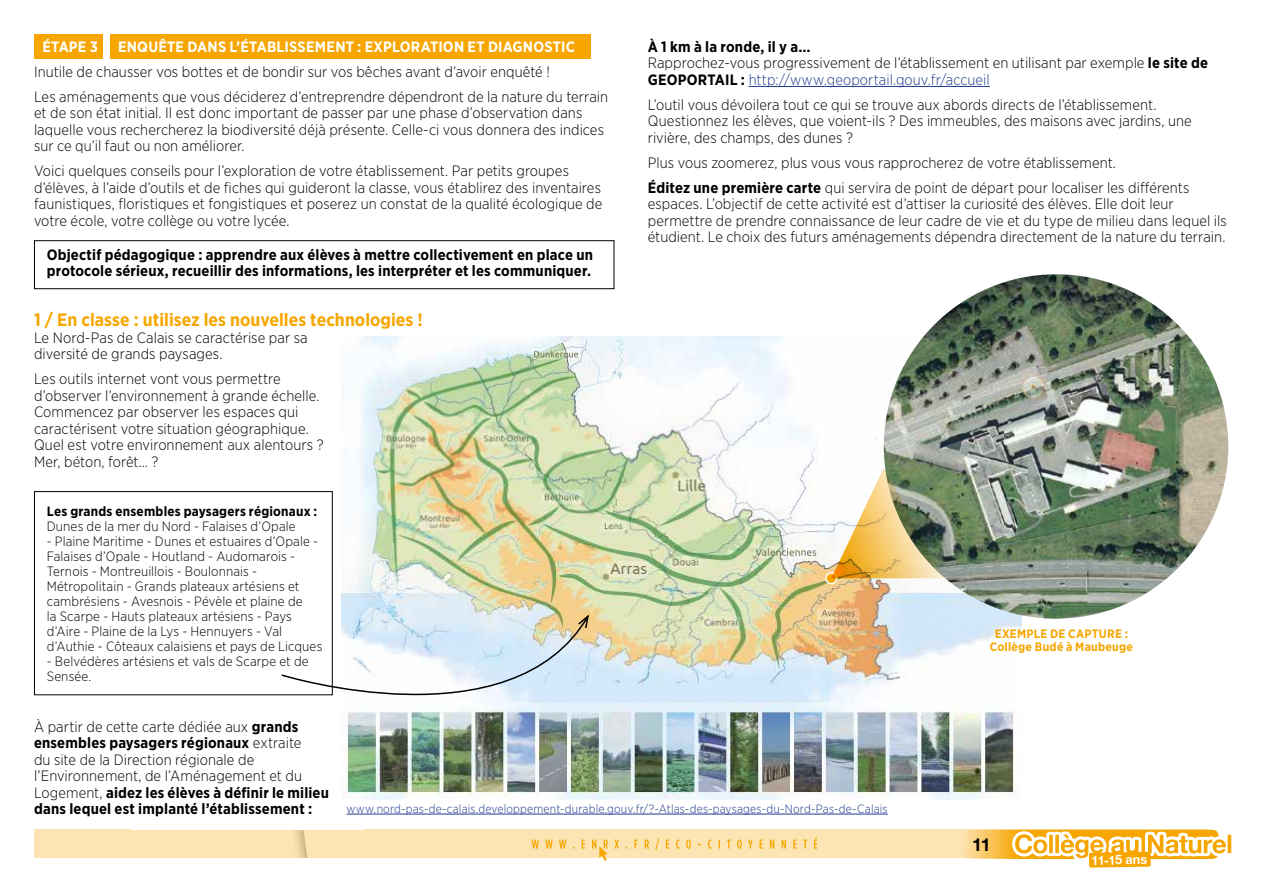
<style>
.page{position:relative;width:1263px;height:893px;background:#fff}
.page>*{position:absolute;margin:0;border:0;box-sizing:border-box;transform-origin:0 0}
.t1{font:700 18px "Gotham Narrow";color:#f7a600}
.t2{font:18px "Alte Haas Grotesk Bold";color:#000}
.t3{font:300 15px/16.5px "Gotham Narrow";letter-spacing:.005em;color:#000}
.t4{font:700 15px/16.5px "Gotham Narrow";letter-spacing:.01em;color:#000}
.t5{font:700 15px "Gotham Narrow";letter-spacing:.01em;color:#fff}
.t6{font:300 13.5px/15px "Gotham Narrow";letter-spacing:.01em;color:#000}
.t7{font:700 13.5px "Gotham Narrow";letter-spacing:.015em;color:#000}
.t8{font:12.9px "Alte Haas Grotesk Bold";color:#fff}
.t9{font:700 12.15px/13.4px "Gotham Narrow";letter-spacing:.02em;color:#f7a600;text-align:center}
.t10{font:300 12px "Gotham Narrow";letter-spacing:.015em;color:#213a8f}
.s1{font-weight:700}
.s2{color:#213a8f}
</style>
<div class="page">
<div style="left:34px;top:830px;width:1174px;height:29px;background:#fce4b3"></div>
<svg style="left:531px;top:837px;width:286px;height:24px"></svg>
<svg style="left:954px;top:830px;width:265px;height:29px"></svg>
<svg style="left:1008px;top:829px;width:224px;height:39px"></svg>
<div style="left:34px;top:34px;width:69px;height:24px;background:#f7a600"></div>
<div style="left:110px;top:34px;width:481px;height:24px;background:#f7a600"></div>
<hr style="left:749px;top:86px;width:241px;height:1px;background:#213a8f">
<div style="left:34px;top:240px;width:580px;height:49px;border:1px solid #000"></div>
<div style="left:34px;top:491px;width:299px;height:204px;border:1px solid #000"></div>
<img style="left:342px;top:337px;width:679px;height:462px">
<hr style="left:347px;top:814px;width:541px;height:1px;background:#213a8f">
<img style="left:884px;top:274px;width:344px;height:345px;border-radius:172px">
<div style="left:826px;top:573px;width:11px;height:11px;background:#f7a600;border-radius:50%"></div>
<div style="left:825px;top:572px;width:12px;height:12px;border:2px solid #fff;border-radius:50%"></div>
<img style="left:831px;top:468px;width:113px;height:110px">
<img style="left:280px;top:613px;width:310px;height:133px">
<p class="t5" style="left:43px;top:37px;width:57px">ÉTAPE 3</p>
<p class="t5" style="left:118px;top:37px;width:458px">ENQUÊTE DANS L’ÉTABLISSEMENT : EXPLORATION ET DIAGNOSTIC</p>
<p class="t3" style="left:34px;top:59px;width:576px;line-height:25px">Inutile de chausser vos bottes et de bondir sur vos bêches avant d’avoir enquêté !<br>Les aménagements que vous déciderez d’entreprendre dépendront de la nature du terrain</p>
<p class="t3" style="left:34px;top:105px;width:572px">et de son état initial. Il est donc important de passer par une phase d’observation dans laquelle vous rechercherez la biodiversité déjà présente. Celle-ci vous donnera des indices sur ce qu’il faut ou non améliorer.</p>
<p class="t3" style="left:34px;top:163px;width:570px">Voici quelques conseils pour l’exploration de votre établissement. Par petits groupes d’élèves, à l’aide d’outils et de fiches qui guideront la classe, vous établirez des inventaires faunistiques, floristiques et fongistiques et poserez un constat de la qualité écologique de votre école, votre collège ou votre lycée.</p>
<p class="t4" style="left:47px;top:246px;width:548px">Objectif pédagogique : apprendre aux élèves à mettre collectivement en place un protocole sérieux, recueillir des informations, les interpréter et les communiquer.</p>
<p class="t1" style="left:34px;top:308px;width:390px">1 / En classe : utilisez les nouvelles technologies !</p>
<p class="t3" style="left:34px;top:329px;width:275px">Le Nord-Pas de Calais se caractérise par sa diversité de grands paysages.</p>
<p class="t3" style="left:34px;top:370px;width:291px">Les outils internet vont vous permettre d’observer l’environnement à grande échelle.<br>Commencez par observer les espaces qui caractérisent votre situation géographique.<br>Quel est votre environnement aux alentours ?<br>Mer, béton, forêt… ?</p>
<p class="t7" style="left:47px;top:502px;width:272px">Les grands ensembles paysagers régionaux :</p>
<p class="t6" style="left:47px;top:518px;width:250px">Dunes de la mer du Nord - Falaises d’Opale</p>
<p class="t6" style="left:47px;top:533px;width:277px">- Plaine Maritime - Dunes et estuaires d’Opale - Falaises d’Opale - Houtland - Audomarois - Ternois - Montreuillois - Boulonnais - Métropolitain - Grands plateaux artésiens et cambrésiens - Avesnois - Pévèle et plaine de<br>la Scarpe - Hauts plateaux artésiens - Pays d’Aire - Plaine de la Lys - Hennuyers - Val d’Authie - Côteaux calaisiens et pays de Licques</p>
<p class="t6" style="left:47px;top:653px;width:263px">- Belvédères artésiens et vals de Scarpe et de<br>Sensée.</p>
<p class="t3" style="left:648px;top:38px;width:562px"><span class="s1">À 1 km à la ronde, il y a…<br></span>Rapprochez-vous progressivement de l’établissement en utilisant par exemple <span class="s1">le site de<br>GEOPORTAIL :</span> <span class="s2">http://www.geoportail.gouv.fr/accueil</span></p>
<p class="t3" style="left:648px;top:96px;width:546px">L’outil vous dévoilera tout ce qui se trouve aux abords directs de l’établissement.<br>Questionnez les élèves, que voient-ils ? Des immeubles, des maisons avec jardins, une rivière, des champs, des dunes ?</p>
<p class="t3" style="left:648px;top:150px;width:543px;line-height:25px">Plus vous zoomerez, plus vous vous rapprocherez de votre établissement.<br><span class="s1">Éditez une première carte</span> qui servira de point de départ pour localiser les différents</p>
<p class="t3" style="left:648px;top:196px;width:580px">espaces. L’objectif de cette activité est d’attiser la curiosité des élèves. Elle doit leur permettre de prendre connaissance de leur cadre de vie et du type de milieu dans lequel ils étudient. Le choix des futurs aménagements dépendra directement de la nature du terrain.</p>
<p class="t9" style="left:990px;top:627px;width:145px">EXEMPLE DE CAPTURE :<br>Collège Budé à Maubeuge</p>
<p class="t3" style="left:34px;top:718px;width:296px">À partir de cette carte dédiée aux <span class="s1">grands ensembles paysagers régionaux</span> extraite<br>du site de la Direction régionale de l’Environnement, de l’Aménagement et du Logement, <span class="s1">aidez les élèves à définir le milieu dans lequel est implanté l’établissement :</span></p>
<p class="t10" style="left:347px;top:801px;width:543px">www.nord-pas-de-calais.developpement-durable.gouv.fr/?-Atlas-des-paysages-du-Nord-Pas-de-Calais</p>
<p class="t2" style="left:972px;top:833px;width:20px">11</p>
<p class="t8" style="left:1091px;top:852px;width:57px;rotate:-1deg">11-15 ans</p>
</div>
